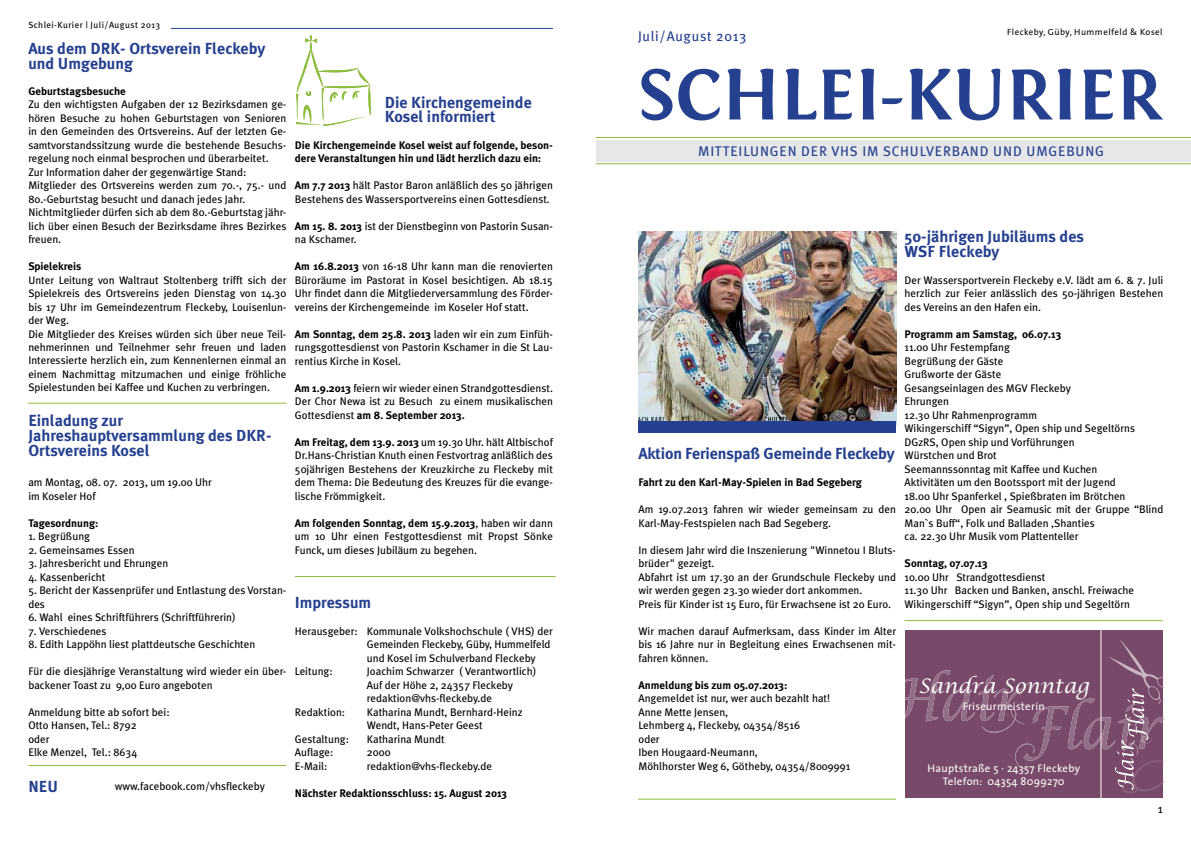
<style>
.page{position:relative;width:1191px;height:842px;background:#fff}
.page>*{position:absolute;margin:0;border:0;box-sizing:border-box;transform-origin:0 0}
.t1{font:700 75px "Fontin";color:#25408f}
.t2{font:italic 20px "Lucida Calligraphy";color:#fff}
.t3{font:700 16px/15px "Meta Plus";color:#25408f}
.t4{font:14px "Meta Plus";letter-spacing:.06em;color:#25408f}
.t5{font:12px "Meta Plus";color:#000}
.t6{font:11px/13.5px "Meta Plus";color:#000}
.t7{font:700 11px/13.5px "Meta Plus";color:#000}
.t8{font:11px/13.2px "The Sans";letter-spacing:.025em;color:#fff;text-align:center}
.t9{font:9px "The Sans";letter-spacing:.05em;color:#000}
.t10{font:9px "Meta Plus";letter-spacing:.05em;color:#000}
.s1{font-weight:700}
</style>
<div class="page">
<div style="left:905px;top:630px;width:258px;height:168px;background:#79496a"></div>
<svg style="left:905px;top:639px;width:258px;height:154px"></svg>
<hr style="left:1100px;top:630px;width:1px;height:168px;background:#fff">
<hr style="left:295px;top:576px;width:261px;height:1px;background:#8ebe3f">
<div style="left:587px;top:140px;width:604px;height:21px;background:#e6e7e8"></div>
<hr style="left:587px;top:163px;width:604px;height:1px;background:#8ebe3f">
<hr style="left:587px;top:137px;width:604px;height:1px;background:#8ebe3f">
<div style="left:556px;top:0;width:39px;height:261px;background:#fff"></div>
<hr style="left:638px;top:799px;width:258px;height:1px;background:#8ebe3f">
<hr style="left:28px;top:403px;width:258px;height:1px;background:#8ebe3f">
<hr style="left:28px;top:765px;width:258px;height:1px;background:#8ebe3f">
<img style="left:638px;top:232px;width:258px;height:193px">
<div style="left:639px;top:421px;width:257px;height:11px;background:#25408f"></div>
<svg style="left:296px;top:35px;width:75px;height:91px"></svg>
<hr style="left:171px;top:28px;width:382px;height:1px;background:#25408f">
<hr style="left:904px;top:620px;width:258px;height:1px;background:#8ebe3f">
<p class="t10" style="left:28px;top:20px;width:133px">Schlei-Kurier | Juli/August 2013</p>
<h3 class="t3" style="left:28px;top:41px;width:239px">Aus dem DRK- Ortsverein Fleckeby und Umgebung</h3>
<p class="t7" style="left:28px;top:84px;width:99px">Geburtstagsbesuche</p>
<p class="t6" style="left:28px;top:97px;width:259px">Zu den wichtigsten Aufgaben der 12 Bezirksdamen ge&shy;hören Besuche zu hohen Geburtstagen von Senioren in den Gemeinden des Ortsvereins. Auf der letzten Ge&shy;samtvorstandssitzung wurde die bestehende Besuchs&shy;regelung noch einmal besprochen und überarbeitet.<br>Zur I nformation daher der gegenwärtige Stand:<br>Mitglieder des Ortsvereins werden zum 70.-, 75.- und 80.-Geburtstag besucht und danach jedes Jahr.<br>N ichtmitglieder dürfen sich ab dem 80.-Geburtstag jähr&shy;lich über einen Besuch der Bezirksdame ihres Bezirkes freuen.</p>
<p class="t7" style="left:28px;top:259px;width:55px">Spielekreis</p>
<p class="t6" style="left:28px;top:273px;width:259px">U nter Leitung von Waltraut Stoltenberg trifft sich der Spielekreis des Ortsvereins jeden Dienstag von 14.30 bis 17 U hr im Gemeindezentrum Fleckeby, Louisenlun&shy;der Weg.<br>Die Mitglieder des Kreises würden sich über neue Teil&shy;nehmerinnen und Teilnehmer sehr freuen und laden I nteressierte herzlich ein, zum Kennenlernen einmal an einem Nachmittag mitzumachen und einige fröhliche Spielestunden bei Kaffee und Kuchen zu verbringen.</p>
<h3 class="t3" style="left:28px;top:413px;width:244px">Einladung zur<br>Jahreshauptversammlung des DKR-<br>Ortsvereins Kosel</h3>
<p class="t6" style="left:28px;top:475px;width:185px">am Montag, 08. 07. 2013, um 19.00 U hr im Koseler Hof</p>
<p class="t7" style="left:28px;top:516px;width:72px">Tagesordnung:</p>
<p class="t6" style="left:28px;top:529px;width:63px">1. Begrüßung</p>
<p class="t6" style="left:28px;top:543px;width:108px">2. Gemeinsames Essen</p>
<p class="t6" style="left:28px;top:556px;width:141px">3. Jahresbericht und Ehrungen</p>
<p class="t6" style="left:28px;top:570px;width:79px">4. Kassenbericht</p>
<p class="t6" style="left:28px;top:583px;width:259px">5. Bericht der Kassenprüfer und Entlastung des Vorstan&shy;des</p>
<p class="t6" style="left:28px;top:610px;width:209px">6. Wahl eines Schriftführers (Schriftführerin)</p>
<p class="t6" style="left:28px;top:624px;width:80px">7. Verschiedenes</p>
<p class="t6" style="left:28px;top:637px;width:228px">8. Edith Lappöhn liest plattdeutsche Geschichten</p>
<p class="t6" style="left:28px;top:664px;width:259px">Für die diesjährige Veranstaltung wird wieder ein über&shy;backener Toast zu 9,00 Euro angeboten</p>
<p class="t6" style="left:28px;top:705px;width:143px">Anmeldung bitte ab sofort bei:<br>Otto Hansen, Tel.: 8792<br>oder<br>Elke Menzel, Tel.: 8634</p>
<h3 class="t3" style="left:28px;top:779px;width:31px">NEU</h3>
<p class="t6" style="left:115px;top:780px;width:152px">www.facebook.com/vhsfleckeby</p>
<h3 class="t3" style="left:385px;top:96px;width:148px;line-height:13.5px">Die Kirchengemeinde<br>Kosel informiert</h3>
<p class="t7" style="left:295px;top:138px;width:259px">Die Kirchengemeinde Kosel weist auf folgende, beson&shy;dere Veranstaltungen hin und lädt herzlich dazu ein:</p>
<p class="t6" style="left:295px;top:178px;width:259px"><span class="s1">Am 7.7 2013</span> hält Pastor Baron anläßlich des 50 jährigen<br>Bestehens des Wassersportvereins einen Gottesdienst.</p>
<p class="t6" style="left:295px;top:219px;width:259px"><span class="s1">Am 15. 8. 2013</span> ist der Dienstbeginn von Pastorin Susan&shy;na Kschamer.</p>
<p class="t6" style="left:295px;top:259px;width:259px;text-align:justify"><span class="s1">Am 16.8.2013</span> von 16-18 U hr kann man die renovierten Büroräume im Pastorat in Kosel besichtigen. Ab 18.15<br>U hr findet dann die Mitgliederversammlung des Förder&shy;vereins der Kirchengemeinde im Koseler Hof statt.</p>
<p class="t6" style="left:295px;top:327px;width:259px;text-align:justify"><span class="s1">Am Sonntag, dem 25.8. 2013</span> laden wir ein zum Einfüh&shy;rungsgottesdienst von Pastorin Kschamer in die St Lau&shy;rentius Kirche in Kosel.</p>
<p class="t6" style="left:295px;top:381px;width:259px;text-align:justify"><span class="s1">Am 1.9.2013</span> feiern wir wieder einen Strandgottesdienst.<br>Der Chor Newa ist zu Besuch zu einem musikalischen Gottesdienst <span class="s1">am 8. September 2013.</span></p>
<p class="t6" style="left:295px;top:435px;width:259px;text-align:justify"><span class="s1">Am Freitag, dem 13.9. 2013</span> um 19.30 U hr. hält Altbischof Dr.Hans-Christian Knuth einen Festvortrag anläßlich des 50jährigen Bestehens der Kreuzkirche zu Fleckeby mit dem Thema: Die Bedeutung des Kreuzes für die evange&shy;lische Frömmigkeit.</p>
<p class="t6" style="left:295px;top:516px;width:259px;text-align:justify"><span class="s1">Am folgenden Sonntag, dem 15.9.2013</span>, haben wir dann um 10 U hr einen Festgottesdienst mit Propst Sönke Funck, um dieses Jubiläum zu begehen.</p>
<h3 class="t3" style="left:295px;top:594px;width:78px">Impressum</h3>
<p class="t6" style="left:295px;top:624px;width:259px">Herausgeber: Kommunale Volkshochschule ( VHS) der<br>G</p>
<p class="t6" style="left:367px;top:637px;width:185px;text-indent:7px">emeinden Fleckeby, Güby, Hummelfeld und Kosel im Schulverband Fleckeby</p>
<p class="t6" style="left:295px;top:664px;width:39px">Leitung:</p>
<p class="t6" style="left:367px;top:664px;width:171px">Joachim Schwarzer ( Verantwortlich)<br>Auf der Höhe 2, 24357 Fleckeby redaktion@vhs-fleckeby.de</p>
<p class="t6" style="left:295px;top:705px;width:52px">Redaktion:</p>
<p class="t6" style="left:367px;top:705px;width:157px">Katharina Mundt, Bernhard-Heinz<br>Wendt, Hans-Peter Geest</p>
<p class="t6" style="left:295px;top:732px;width:56px">Gestaltung:</p>
<p class="t6" style="left:367px;top:732px;width:79px">Katharina Mundt</p>
<p class="t6" style="left:295px;top:745px;width:40px">Auflage:</p>
<p class="t6" style="left:367px;top:745px;width:25px">2000</p>
<p class="t6" style="left:295px;top:759px;width:34px">E-Mail:</p>
<p class="t6" style="left:367px;top:759px;width:127px">redaktion@vhs-fleckeby.de</p>
<p class="t7" style="left:295px;top:786px;width:214px">Nächster Redaktionsschluss: 15. August 2013</p>
<p class="t4" style="left:638px;top:28px;width:110px">Juli/August 2013</p>
<p class="t9" style="left:1007px;top:24px;width:157px">Fleckeby, Güby, Hummelfeld &amp; Kosel</p>
<h1 class="t1" style="left:638px;top:53px;width:526px">SCHLEI-KURIER</h1>
<p class="t4" style="left:698px;top:143px;width:407px">Mitteilungen der VHS im SCh ulverband und Umgebung</p>
<h3 class="t3" style="left:638px;top:446px;width:258px">Aktion Ferienspaß Gemeinde Fleckeby</h3>
<p class="t7" style="left:638px;top:475px;width:225px">Fahrt zu den Karl-May-Spielen in Bad Segeberg</p>
<p class="t6" style="left:638px;top:502px;width:259px">Am 19.07.2013 fahren wir wieder gemeinsam zu den<br>Karl-May-Festspielen nach Bad Segeberg.</p>
<p class="t6" style="left:638px;top:543px;width:259px">I n diesem Jahr wird die I nszenierung "Winnetou I Bluts&shy;brüder" gezeigt.<br>Abfahrt ist um 17.30 an der Grundschule Fleckeby und wir werden gegen 23.30 wieder dort ankommen.<br>Preis für Kinder ist 15 Euro, für Erwachsene ist 20 Euro.</p>
<p class="t6" style="left:638px;top:624px;width:259px;text-align:justify">Wir machen darauf Aufmerksam, dass Kinder im Alter bis 16 Jahre nur in Begleitung eines Erwachsenen mit&shy;fahren können.</p>
<p class="t7" style="left:638px;top:678px;width:151px">Anmeldung bis zum 05.07.2013:</p>
<p class="t6" style="left:638px;top:691px;width:213px">Angemeldet ist nur, wer auch bezahlt hat!<br>Anne Mette Jensen,<br>Lehmberg 4, Fleckeby, 04354/8516<br>oder<br>Iben Hougaard-Neumann,<br>Möhlhorster Weg 6, Götheby, 04354/8009991</p>
<h3 class="t3" style="left:904px;top:229px;width:181px">50-jährigen Jubiläums des<br>WSF Fleckeby</h3>
<p class="t6" style="left:904px;top:273px;width:260px;text-align:justify">Der Wassersportverein Fleckeby e.V. lädt am 6. &amp; 7. Juli herzlich zur Feier anlässlich des 50-jährigen Bestehen des Vereins an den Hafen ein.</p>
<p class="t7" style="left:904px;top:327px;width:158px">Programm am Samstag, 06.07.13</p>
<p class="t6" style="left:904px;top:340px;width:260px">11.00 U hr Festempfang<br>Begrüßung der Gäste<br>Grußworte der Gäste<br>Gesangseinlagen des MGV Fleckeby<br>Ehrungen<br>12.30 U hr Rahmenprogramm<br>Wikingerschiff “Sigyn”, Open ship und Segeltörns<br>DGzRS, Open ship und Vorführungen<br>Würstchen und Brot<br>Seemannssonntag mit Kaffee und Kuchen<br>Aktivitäten um den Bootssport mit der Jugend<br>18.00 U hr Spanferkel , Spießbraten im Brötchen<br>20.00 U hr Open air Seamusic mit der Gruppe “Blind<br>Man`s Buff“, Folk und Balladen ,Shanties<br>ca. 22.30 U hr Musik vom Plattenteller</p>
<p class="t7" style="left:904px;top:556px;width:85px">Sonntag, 07.07.13</p>
<p class="t6" style="left:904px;top:570px;width:231px">10.00 U hr Strandgottesdienst<br>11.30 U hr Backen und Banken, anschl. Freiwache<br>Wikingerschiff “Sigyn”, Open ship und Segeltörn</p>
<h2 class="t2" style="left:918px;top:674px;width:172px">Sandra Sonntag</h2>
<p class="t8" style="left:963px;top:700px;width:83px">Friseurmeisterin</p>
<p class="t8" style="left:927px;top:761px;width:154px">Hauptstraße 5 · 24357 Fleckeby<br>Telefon: 04354 8099270</p>
<p class="t5" style="left:1157px;top:801px;width:6px">1</p>
</div>
